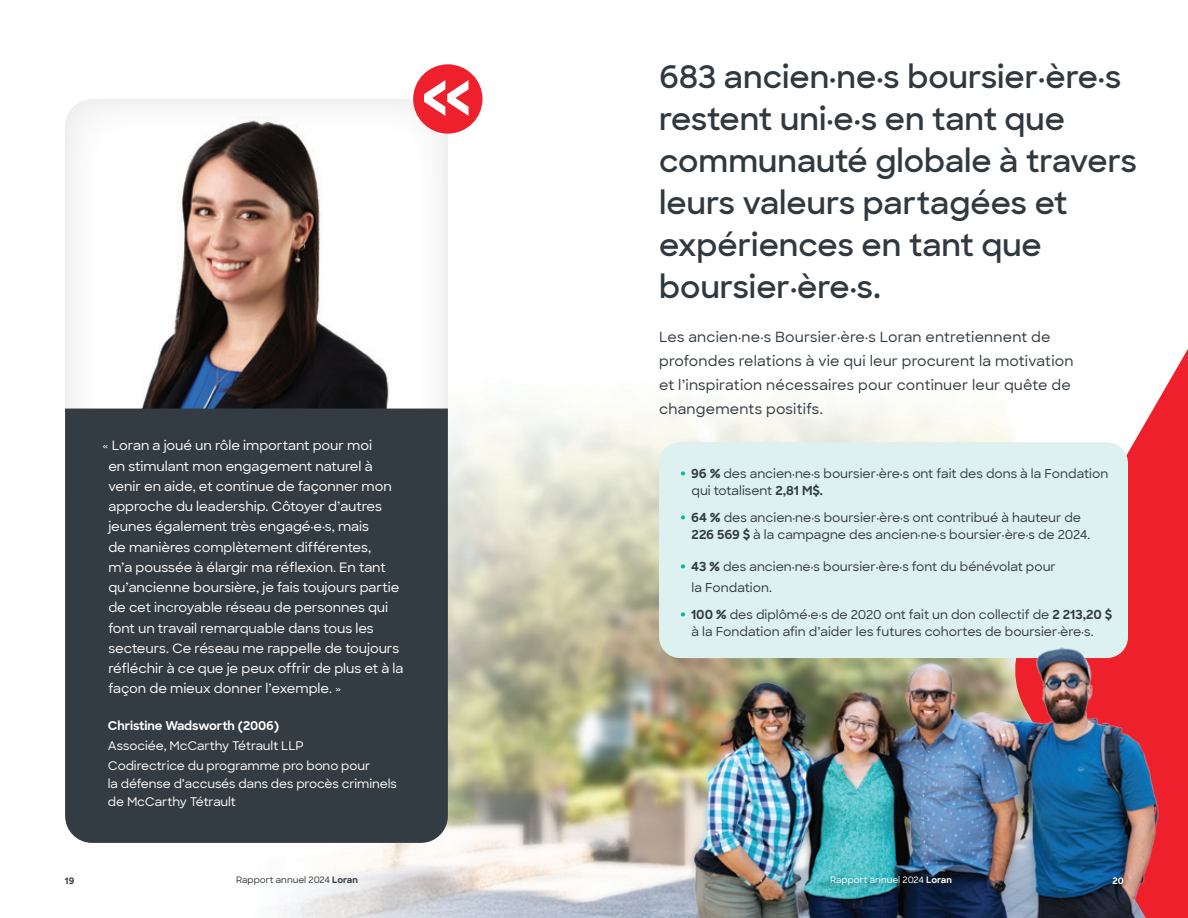
<style>
.page{position:relative;width:1188px;height:918px;background:#fff}
.page>*{position:absolute;margin:0;border:0;box-sizing:border-box;transform-origin:0 0}
.t1{font:600 31.5px/42px "Sharp Sans";color:#313940}
.t2{font:500 14.25px/24px "Sharp Sans";letter-spacing:.015em;color:#313940}
.t3{font:500 13.2px/20.2px "Sharp Sans";letter-spacing:-.005em;color:#fff}
.t4{font:500 12.45px/17.1px "Sharp Sans";color:#323b42}
.t5{font:500 12.15px/20.2px "Sharp Sans";letter-spacing:-.005em;color:#fff}
.t6{font:700 12.15px "Sharp Sans";letter-spacing:-.005em;color:#fff}
.t7{font:500 9px "Sharp Sans";color:#fff}
.t8{font:500 9px "Sharp Sans";color:#313940}
.t9{font:700 9px "Sharp Sans";color:#fff}
.t10{font:700 9px "Sharp Sans";color:#313940}
.s1{font-weight:700}
.s2{font-weight:700;font-size:18px;color:#00b69f}
</style>
<div class="page">
<img style="left:283px;top:105px;width:729px;height:813px">
<img style="left:1012px;top:349px;width:176px;height:569px">
<svg style="left:65px;top:99px;width:383px;height:310px"></svg>
<div style="left:65px;top:409px;width:383px;height:434px;background:#333c42"></div>
<div style="left:659px;top:442px;width:469px;height:216px;background:#ddf1f0;border-radius:21px"></div>
<div style="left:413px;top:64px;width:69px;height:70px;background:#ed202b;border-radius:50%"></div>
<svg style="left:424px;top:80px;width:45px;height:36px"></svg>
<div style="left:829px;top:875px;width:300px;height:15px;background:#231f20;opacity:.33"></div>
<p class="t3" style="left:108px;top:435px;width:297px;text-indent:-6px">« Loran a joué un rôle important pour moi<br>en stimulant mon engagement naturel à venir en aide, et continue de façonner mon approche du leadership. Côtoyer d’autres jeunes également très engagé·e·s, mais<br>de manières complètement différentes,<br>m’a poussée à élargir ma réflexion. En tant qu’ancienne boursière, je fais toujours partie de cet incroyable réseau de personnes qui font un travail remarquable dans tous les secteurs. Ce réseau me rappelle de toujours réfléchir à ce que je peux offrir de plus et à la façon de mieux donner l’exemple. »</p>
<p class="t6" style="left:108px;top:716px;width:173px">Christine Wadsworth (2006)</p>
<p class="t5" style="left:108px;top:735px;width:264px">Associée, McCarthy Tétrault LLP<br>Codirectrice du programme pro bono pour</p>
<p class="t5" style="left:108px;top:774px;width:290px;line-height:18px">la défense d’accusés dans des procès criminels de McCarthy Tétrault</p>
<p class="t10" style="left:65px;top:874px;width:11px">19</p>
<p class="t8" style="left:236px;top:873px;width:123px">Rapport annuel 2024 <span class="s1">Loran</span></p>
<h1 class="t1" style="left:659px;top:54px;width:479px">683 ancien·ne·s boursier·ère·s restent uni·e·s en tant que communauté globale à travers leurs valeurs partagées et expériences en tant que boursier·ère·s.</h1>
<p class="t2" style="left:659px;top:324px;width:416px">Les ancien·ne·s Boursier·ère·s Loran entretiennent de profondes relations à vie qui leur procurent la motivation et l’inspiration nécessaires pour continuer leur quête de changements positifs.</p>
<p class="t4" style="left:692px;top:464px;width:418px;text-indent:-12px"><span class="s2">•</span> <span class="s1">96 %</span> des ancien·ne·s boursier·ère·s ont fait des dons à la Fondation qui totalisent <span class="s1">2,81 M$.</span></p>
<p class="t4" style="left:692px;top:509px;width:400px;text-indent:-12px"><span class="s2">•</span> <span class="s1">64 %</span> des ancien·ne·s boursier·ère·s ont contribué à hauteur de<br><span class="s1">226 569 $</span> à la campagne des ancien·ne·s boursier·ère·s de 2024.</p>
<p class="t4" style="left:692px;top:555px;width:366px;line-height:21px;text-indent:-12px"><span class="s2">•</span> <span class="s1">43 %</span> des ancien·ne·s boursier·ère·s font du bénévolat pour la Fondation.</p>
<p class="t4" style="left:680px;top:606px;width:434px;text-align:center"><span class="s2">•</span> <span class="s1">100 %</span> des diplômé·e·s de 2020 ont fait un don collectif de <span class="s1">2 213,20 $ </span>à la Fondation afin d’aider les futures cohortes de boursier·ère·s.</p>
<p class="t7" style="left:830px;top:873px;width:123px">Rapport annuel 2024 <span class="s1">Loran</span></p>
<p class="t9" style="left:1112px;top:874px;width:13px">20</p>
</div>
